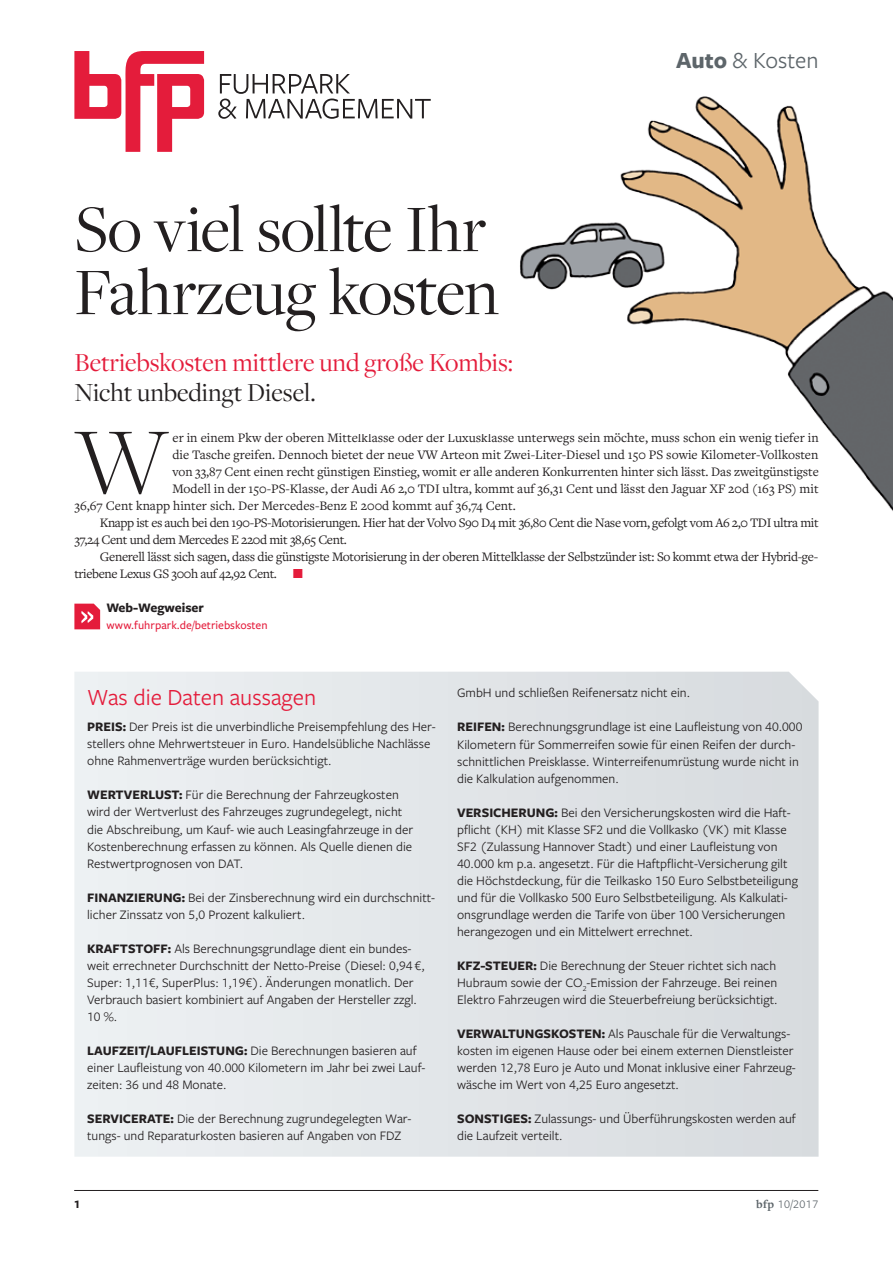
<style>
.page{position:relative;width:893px;height:1263px;background:#fff}
.page>*{position:absolute;margin:0;border:0;box-sizing:border-box;transform-origin:0 0}
.t1{font:300 98.25px "Freight Disp Pro";color:#231f20}
.t2{font:69px/63px "Freight Disp Pro";letter-spacing:-.015em;color:#231f20}
.t3{font:27px "Freight Disp Pro";color:#e41c3b}
.t4{font:27px "Freight Disp Pro";color:#231f20}
.t5{font:24px "Freight Sans Pro";color:#e41c3b}
.t6{font:24px "Freight Sans Pro";color:#5d656a}
.t7{font:13.5px/17px "Freight Sans Pro";color:#231f20}
.t8{font:13.5px "Freight Text Pro";letter-spacing:-.005em;color:#231f20}
.t9{font:13.5px "Freight Text Pro";letter-spacing:-.03em;color:#231f20}
.t10{font:13.5px "Freight Text Pro";letter-spacing:-.025em;color:#231f20}
.t11{font:700 13.5px "Freight Sans Pro";color:#231f20}
.t12{font:500 12px "Freight Sans Pro";color:#e41c3b}
.t13{font:12px "Freight Sans Pro";letter-spacing:.03em;color:#5d656a}
.t14{font:700 12px "Freight Sans Pro";color:#231f20}
.s1{font-weight:700}
.s2{font-family:"Freight Text Pro";font-weight:700}
</style>
<div class="page">
<hr style="left:74px;top:1190px;width:744px;height:1px;background:#231f20">
<img style="left:520px;top:96px;width:373px;height:415px">
<svg style="left:74px;top:672px;width:745px;height:485px;background:#e2e5e8"></svg>
<svg style="left:74px;top:604px;width:26px;height:25px"></svg>
<svg style="left:74px;top:51px;width:130px;height:101px"></svg>
<svg style="left:218px;top:74px;width:213px;height:45px"></svg>
<h3 class="t6" style="left:676px;top:44px;width:144px"><span class="s1">Auto</span> &amp; Kosten</h3>
<h2 class="t2" style="left:74px;top:195px;width:426px">So viel sollte Ihr<br>Fahrzeug kosten</h2>
<h3 class="t3" style="left:74px;top:345px;width:440px">Betriebskosten mittlere und große Kombis:</h3>
<h3 class="t4" style="left:74px;top:375px;width:243px">Nicht unbedingt Diesel.</h3>
<h1 class="t1" style="left:75px;top:398px;width:96px">W</h1>
<p class="t8" style="left:172px;top:429px;width:648px">er in einem Pkw der oberen Mittelklasse oder der Luxusklasse unterwegs sein möchte, muss schon ein wenig tiefer in</p>
<p class="t8" style="left:172px;top:446px;width:647px">die Tasche greifen. Dennoch bietet der neue VW Arteon mit Zwei-Liter-Diesel und 150 PS sowie Kilometer-Vollkosten</p>
<p class="t8" style="left:172px;top:463px;width:648px">von 33,87 Cent einen recht günstigen Einstieg, womit er alle anderen Konkurrenten hinter sich lässt. Das zweitgünstigste</p>
<p class="t8" style="left:172px;top:480px;width:648px">Modell in der 150-PS-Klasse, der Audi A6 2,0 TDI ultra, kommt auf 36,31 Cent und lässt den Jaguar XF 20d (163 PS) mit</p>
<p class="t8" style="left:74px;top:497px;width:443px">36,67 Cent knapp hinter sich. Der Mercedes-Benz E 200d kommt auf 36,74 Cent.</p>
<p class="t9" style="left:100px;top:514px;width:720px">Knapp ist es auch bei den 190-PS-Motorisierungen. Hier hat der Volvo S90 D4 mit 36,80 Cent die Nase vorn, gefolgt vom A6 2,0 TDI ultra mit</p>
<p class="t9" style="left:74px;top:531px;width:274px">37,24 Cent und dem Mercedes E 220d mit 38,65 Cent.</p>
<p class="t10" style="left:100px;top:548px;width:720px">Generell lässt sich sagen, dass die günstigste Motorisierung in der oberen Mittelklasse der Selbstzünder ist: So kommt etwa der Hybrid-ge-</p>
<p class="t9" style="left:74px;top:565px;width:204px">triebene Lexus GS 300h auf 42,92 Cent.</p>
<p class="t11" style="left:107px;top:599px;width:99px">Web-Wegweiser</p>
<p class="t12" style="left:107px;top:617px;width:163px">www.fuhrpark.de/betriebskosten</p>
<h3 class="t5" style="left:87px;top:681px;width:231px">Was die Daten aussagen</h3>
<p class="t7" style="left:87px;top:718px;width:350px"><span class="s1">PREIS:</span> Der Preis ist die unverbindliche Preisempfehlung des Her&shy;stellers ohne Mehrwertsteuer in Euro. Handelsübliche Nachlässe ohne Rahmenverträge wurden berücksichtigt.</p>
<p class="t7" style="left:87px;top:786px;width:328px"><span class="s1">WERTVERLUST:</span> Für die Berechnung der Fahrzeugkosten wird der Wertverlust des Fahrzeuges zugrundegelegt, nicht die Abschreibung, um Kauf- wie auch Leasingfahrzeuge in der Kostenberechnung erfassen zu können. Als Quelle dienen die Restwertprognosen von DAT.</p>
<p class="t7" style="left:87px;top:888px;width:349px"><span class="s1">FINANZIERUNG:</span> Bei der Zinsberechnung wird ein durchschnitt&shy;licher Zinssatz von 5,0 Prozent kalkuliert.</p>
<p class="t7" style="left:87px;top:939px;width:339px"><span class="s1">KRAFTSTOFF:</span> Als Berechnungsgrundlage dient ein bundes&shy;weit errechneter Durchschnitt der Netto-Preise (Diesel: 0,94 €, Super: 1,11€, SuperPlus: 1,19€). Änderungen monatlich. Der Verbrauch basiert kombiniert auf Angaben der Hersteller zzgl.<br>10 %.</p>
<p class="t7" style="left:87px;top:1041px;width:340px"><span class="s1">LAUFZEIT/LAUFLEISTUNG:</span> Die Berechnungen basieren auf einer Laufleistung von 40.000 Kilometern im Jahr bei zwei Lauf&shy;zeiten: 36 und 48 Monate.</p>
<p class="t7" style="left:87px;top:1109px;width:326px"><span class="s1">SERVICERATE:</span> Die der Berechnung zugrundegelegten War&shy;tungs- und Reparaturkosten basieren auf Angaben von FDZ</p>
<p class="t7" style="left:457px;top:684px;width:235px">GmbH und schließen Reifenersatz nicht ein.</p>
<p class="t7" style="left:457px;top:718px;width:347px"><span class="s1">REIFEN:</span> Berechnungsgrundlage ist eine Laufleistung von 40.000<br>Kilometern für Sommerreifen sowie für einen Reifen der durch&shy;schnittlichen Preisklasse. Winterreifenumrüstung wurde nicht in die Kalkulation aufgenommen.</p>
<p class="t7" style="left:457px;top:803px;width:342px"><span class="s1">VERSICHERUNG:</span> Bei den Versicherungskosten wird die Haft&shy;pflicht (KH) mit Klasse SF2 und die Vollkasko (VK) mit Klasse SF2 (Zulassung Hannover Stadt) und einer Laufleistung von 40.000 km p.a. angesetzt. Für die Haftpflicht-Versicherung gilt die Höchstdeckung, für die Teilkasko 150 Euro Selbstbeteiligung und für die Vollkasko 500 Euro Selbstbeteiligung. Als Kalkulati&shy;onsgrundlage werden die Tarife von über 100 Versicherungen herangezogen und ein Mittelwert errechnet.</p>
<p class="t7" style="left:457px;top:956px;width:322px;text-align:justify"><span class="s1">KFZ-STEUER:</span> Die Berechnung der Steuer richtet sich nach Hubraum sowie der CO<sub>2</sub>-Emission der Fahrzeuge. Bei reinen Elektro Fahrzeugen wird die Steuerbefreiung berücksichtigt.</p>
<p class="t7" style="left:457px;top:1024px;width:340px"><span class="s1">VERWALTUNGSKOSTEN:</span> Als Pauschale für die Verwaltungs&shy;kosten im eigenen Hause oder bei einem externen Dienstleister werden 12,78 Euro je Auto und Monat inklusive einer Fahrzeug&shy;wäsche im Wert von 4,25 Euro angesetzt.</p>
<p class="t7" style="left:457px;top:1109px;width:340px"><span class="s1">SONSTIGES:</span> Zulassungs- und Überführungskosten werden auf die Laufzeit verteilt.</p>
<p class="t14" style="left:74px;top:1195px;width:7px">1</p>
<p class="t13" style="left:756px;top:1196px;width:64px"><span class="s2">bfp</span> 10/2017</p>
</div>
